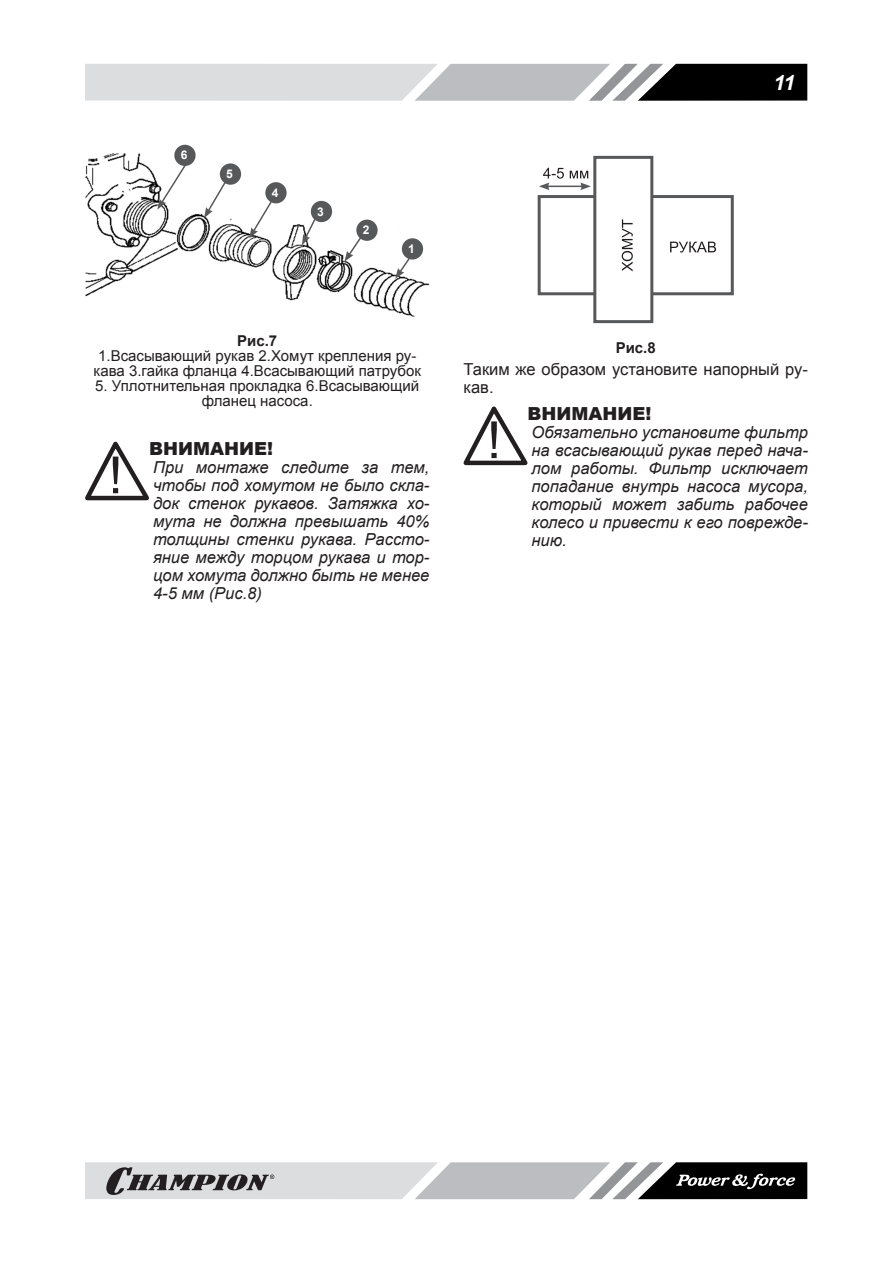
<style>
.page{position:relative;width:893px;height:1263px;background:#fff}
.page>*{position:absolute;margin:0;border:0;box-sizing:border-box;transform-origin:0 0}
.t1{font:italic 700 21px "Arial";color:#fff}
.ВНИМАНИЕ{font:900 18px "Arial";color:#231f20}
.Внимание_текст{font:italic 16.5px/18px "Arial";color:#231f20;text-align:justify}
.Текст_основной{font:16.5px/18px "Arial";color:#231f20}
.РИСУНОК{font:15px/15px "Arial";color:#231f20;text-align:center}
.РИСУНОК-2{font:700 15px "Arial";color:#231f20}
.t2{font:700 12px "Arial";color:#fff}
</style>
<div class="page">
<svg style="left:85px;top:64px;width:722px;height:37px;background:#a8a8aa"></svg>
<svg style="left:85px;top:1162px;width:722px;height:37px;background:#a1a2a3"></svg>
<img style="left:85px;top:153px;width:344px;height:163px">
<div style="left:402px;top:238px;width:21px;height:22px;background:#57585a;border-radius:50%"></div>
<div style="left:356px;top:220px;width:22px;height:21px;background:#57585a;border-radius:50%"></div>
<div style="left:311px;top:201px;width:21px;height:21px;background:#57585a;border-radius:50%"></div>
<div style="left:265px;top:182px;width:22px;height:21px;background:#57585a;border-radius:50%"></div>
<div style="left:220px;top:163px;width:21px;height:22px;background:#57585a;border-radius:50%"></div>
<div style="left:174px;top:145px;width:22px;height:21px;background:#57585a;border-radius:50%"></div>
<svg style="left:157px;top:162px;width:31px;height:48px"></svg>
<svg style="left:204px;top:180px;width:23px;height:38px"></svg>
<svg style="left:249px;top:200px;width:24px;height:38px"></svg>
<svg style="left:302px;top:214px;width:16px;height:31px"></svg>
<svg style="left:344px;top:234px;width:19px;height:28px"></svg>
<svg style="left:395px;top:255px;width:17px;height:24px"></svg>
<svg style="left:85px;top:441px;width:64px;height:60px"></svg>
<div style="left:538px;top:195px;width:196px;height:100px;background:#fff;border:3px solid #57585a"></div>
<div style="left:593px;top:156px;width:60px;height:167px;background:#fff;border:3px solid #57585a"></div>
<svg style="left:670px;top:242px;width:46px;height:10px"></svg>
<svg style="left:622px;top:219px;width:11px;height:52px"></svg>
<svg style="left:539px;top:168px;width:52px;height:22px"></svg>
<svg style="left:463px;top:406px;width:65px;height:60px"></svg>
<p class="t2" style="left:181px;top:147px;width:8px">6</p>
<p class="t2" style="left:226px;top:166px;width:8px">5</p>
<p class="t2" style="left:272px;top:185px;width:8px">4</p>
<p class="t2" style="left:317px;top:203px;width:8px">3</p>
<p class="t2" style="left:363px;top:222px;width:8px">2</p>
<p class="t2" style="left:408px;top:241px;width:8px">1</p>
<p class="РИСУНОК-2" style="left:237px;top:331px;width:42px">Рис.7</p>
<p class="РИСУНОК" style="left:94px;top:349px;width:329px">1.Всасывающий рукав 2.Хомут крепления ру&shy;кава 3.гайка фланца 4.Всасывающий патрубок</p>
<p class="РИСУНОК" style="left:95px;top:379px;width:326px">5. Уплотнительная прокладка 6.Всасывающий фланец насоса.</p>
<p class="ВНИМАНИЕ" style="left:149px;top:436px;width:125px">ВНИМАНИЕ!</p>
<p class="Внимание_текст" style="left:153px;top:459px;width:278px">При монтаже следите за тем, чтобы под хомутом не было скла&shy;док стенок рукавов. Затяжка хо&shy;мута не должна превышать 40% толщины стенки рукава. Рассто&shy;яние между торцом рукава и тор&shy;цом хомута должно быть не менее 4-5 мм (Рис.8)</p>
<p class="t1" style="left:773px;top:68px;width:23px">11</p>
<p class="РИСУНОК-2" style="left:616px;top:338px;width:42px">Рис.8</p>
<p class="Текст_основной" style="left:463px;top:361px;width:346px">Таким же образом установите напорный ру&shy;кав.</p>
<p class="ВНИМАНИЕ" style="left:528px;top:401px;width:125px">ВНИМАНИЕ!</p>
<p class="Внимание_текст" style="left:531px;top:424px;width:278px">Обязательно установите фильтр на всасывающий рукав перед нача&shy;лом работы. Фильтр исключает попадание внутрь насоса мусора, который может забить рабочее колесо и привести к его поврежде&shy;нию.</p>
</div>
